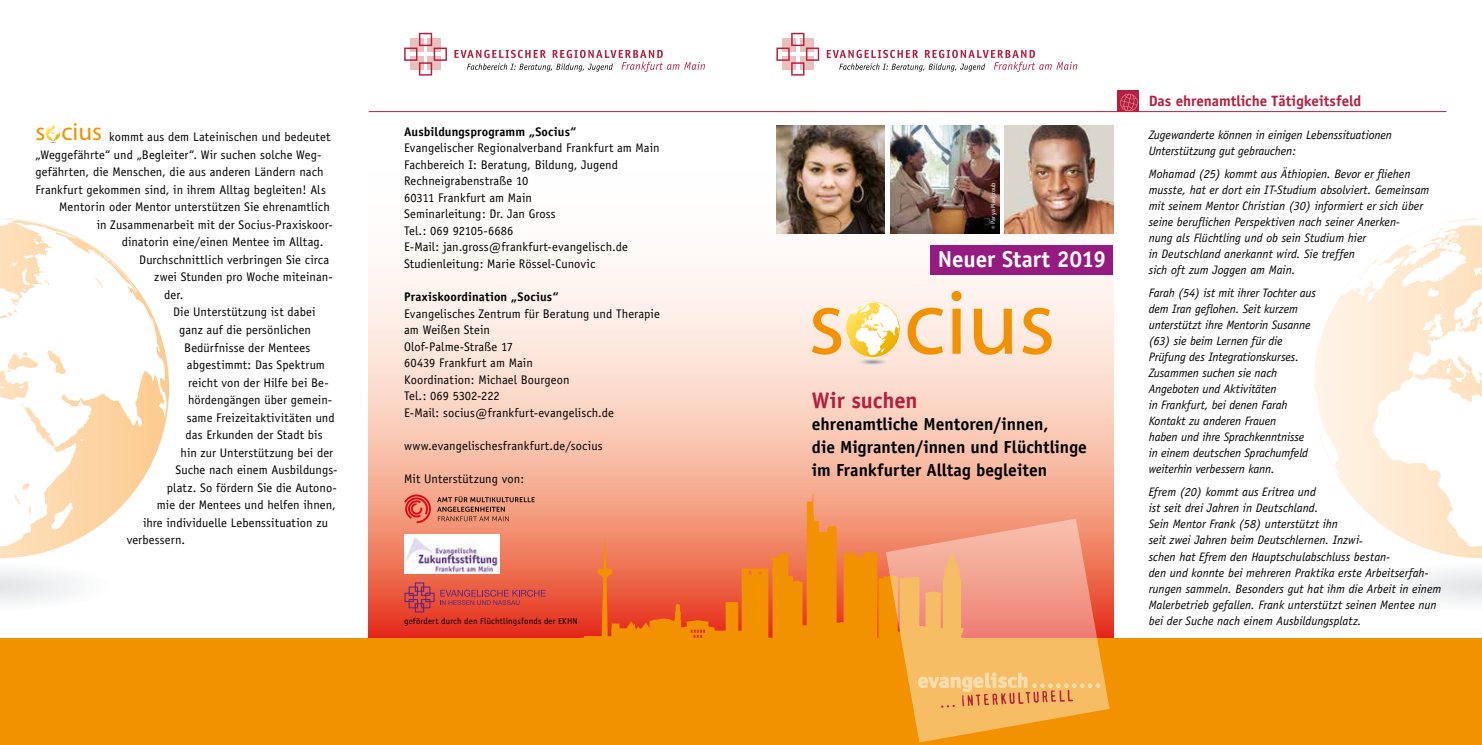
<style>
.page{position:relative;width:1482px;height:745px;background:#fff}
.page>*{position:absolute;margin:0;border:0;box-sizing:border-box;transform-origin:0 0}
.t1{font:92.88px "Myriad Pro";color:#f39200}
.t2{font:700 23px "Officina Sans";letter-spacing:-.005em;color:#fff}
.t3{font:700 22.5px "Officina Sans";color:#b71e3f}
.t4{font:700 17.5px/22.5px "Officina Sans";color:#000}
.t5{font:700 15px "Officina Sans";color:#b71e3f}
.t6{font:12.5px/16.5px "Officina Sans";letter-spacing:.005em;color:#000}
.t7{font:700 12.5px "Officina Sans";letter-spacing:.01em;color:#000}
.t8{font:italic 12.25px/16px "Officina Sans";letter-spacing:-.005em;color:#000}
.t9{font:8.75px "Officina Sans";letter-spacing:.02em;color:#000}
.t10{font:6.25px "Officina Sans";letter-spacing:.025em;color:#fff}
.s1{font-family:"Myriad Pro";font-size:25.12px;color:#f39200}
</style>
<div class="page">
<img style="left:0;top:362px;width:169px;height:192px">
<img style="left:0;top:553px;width:36px;height:5px">
<svg style="left:0;top:218px;width:167px;height:328px"></svg>
<svg style="left:369px;top:125px;width:744px;height:513px"></svg>
<div style="left:0;top:638px;width:1481px;height:106px;background:#f39200"></div>
<div style="left:1116px;top:90px;width:22px;height:22px;background:#b71e3f"></div>
<svg style="left:1120px;top:94px;width:17px;height:17px"></svg>
<img style="left:1420px;top:546px;width:61px;height:8px">
<img style="left:1445px;top:553px;width:36px;height:5px">
<svg style="left:1313px;top:218px;width:168px;height:328px"></svg>
<svg style="left:845px;top:301px;width:54px;height:65px"></svg>
<img style="left:776px;top:125px;width:108px;height:108px">
<img style="left:890px;top:125px;width:108px;height:108px">
<img style="left:1004px;top:125px;width:109px;height:108px">
<svg style="left:580px;top:493px;width:383px;height:145px;background:#f08445"></svg>
<hr style="left:369px;top:111px;width:1077px;height:1px;background:#b71e3f">
<svg style="left:885px;top:518px;width:224px;height:224px;background:#f3a265"></svg>
<svg style="left:46px;top:126px;width:14px;height:17px"></svg>
<svg style="left:918px;top:672px;width:181px;height:35px;background:#f3b86f"></svg>
<svg style="left:826px;top:50px;width:251px;height:22px"></svg>
<svg style="left:776px;top:33px;width:43px;height:43px"></svg>
<svg style="left:454px;top:50px;width:251px;height:22px"></svg>
<svg style="left:404px;top:33px;width:43px;height:43px"></svg>
<div style="left:930px;top:244px;width:183px;height:30px;background:#951b81"></div>
<svg style="left:437px;top:495px;width:97px;height:26px;background:#cc866d"></svg>
<svg style="left:404px;top:494px;width:27px;height:29px"></svg>
<img style="left:404px;top:534px;width:95px;height:39px">
<svg style="left:440px;top:589px;width:105px;height:15px;background:#cb4a49"></svg>
<svg style="left:404px;top:582px;width:30px;height:30px"></svg>
<p class="t6" style="left:35px;top:129px;width:296px"><span class="s1">s cius</span> kommt aus dem Lateinischen und bedeutet</p>
<p class="t6" style="left:35px;top:146px;width:287px">„Weggefährte“ und „Begleiter“. Wir suchen solche Weg-</p>
<p class="t6" style="left:35px;top:164px;width:289px">gefährten, die Menschen, die aus anderen Ländern nach</p>
<p class="t6" style="left:35px;top:181px;width:292px">Frankfurt gekommen sind, in ihrem Alltag begleiten! Als</p>
<p class="t6" style="left:59px;top:199px;width:272px">Mentorin oder Mentor unterstützen Sie ehrenamtlich</p>
<p class="t6" style="left:97px;top:216px;width:238px">in Zusammenarbeit mit der Socius-Praxiskoor-</p>
<p class="t6" style="left:122px;top:234px;width:203px">dinatorin eine/einen Mentee im Alltag.</p>
<p class="t6" style="left:139px;top:251px;width:191px">Durchschnittlich verbringen Sie circa</p>
<p class="t6" style="left:154px;top:269px;width:180px">zwei Stunden pro Woche miteinan-</p>
<p class="t6" style="left:164px;top:286px;width:21px">der.</p>
<p class="t6" style="left:173px;top:304px;width:144px">Die Unterstützung ist dabei</p>
<p class="t6" style="left:179px;top:321px;width:133px">ganz auf die persönlichen</p>
<p class="t6" style="left:184px;top:339px;width:128px">Bedürfnisse der Mentees</p>
<p class="t6" style="left:187px;top:356px;width:140px">abgestimmt: Das Spektrum</p>
<p class="t6" style="left:188px;top:374px;width:142px">reicht von der Hilfe bei Be-</p>
<p class="t6" style="left:188px;top:391px;width:146px">hördengängen über gemein-</p>
<p class="t6" style="left:187px;top:409px;width:149px">same Freizeitaktivitäten und</p>
<p class="t6" style="left:185px;top:426px;width:138px">das Erkunden der Stadt bis</p>
<p class="t6" style="left:180px;top:444px;width:154px">hin zur Unterstützung bei der</p>
<p class="t6" style="left:175px;top:461px;width:163px">Suche nach einem Ausbildungs-</p>
<p class="t6" style="left:167px;top:479px;width:172px">platz. So fördern Sie die Autono-</p>
<p class="t6" style="left:157px;top:496px;width:180px">mie der Mentees und helfen ihnen,</p>
<p class="t6" style="left:143px;top:514px;width:186px">ihre individuelle Lebenssituation zu</p>
<p class="t6" style="left:127px;top:531px;width:60px">verbessern.</p>
<p class="t7" style="left:404px;top:124px;width:174px">Ausbildungsprogramm „Socius“</p>
<p class="t6" style="left:404px;top:140px;width:257px">Evangelischer Regionalverband Frankfurt am Main Fachbereich I: Beratung, Bildung, Jugend Rechneigrabenstraße 10<br>60311 Frankfurt am Main<br>Seminarleitung: Dr. Jan Gross<br>Tel.: 069 92105-6686<br>E-Mail: jan.gross@frankfurt-evangelisch.de Studienleitung: Marie Rössel-Cunovic</p>
<p class="t7" style="left:404px;top:289px;width:156px">Praxiskoordination „Socius“</p>
<p class="t6" style="left:404px;top:305px;width:257px">Evangelisches Zentrum für Beratung und Therapie am Weißen Stein<br>Olof-Palme-Straße 17<br>60439 Frankfurt am Main<br>Koordination: Michael Bourgeon<br>Tel.: 069 5302-222<br>E-Mail: socius@frankfurt-evangelisch.de</p>
<p class="t6" style="left:404px;top:437px;width:200px">www.evangelischesfrankfurt.de/socius</p>
<p class="t6" style="left:404px;top:470px;width:122px">Mit Unterstützung von:</p>
<p class="t9" style="left:404px;top:615px;width:175px">gefördert durch den Flüchtlingsfonds der EKHN</p>
<p class="t10" style="left:989px;top:229px;width:48px;rotate:-90deg">© Parya Madjzoub</p>
<h2 class="t2" style="left:937px;top:244px;width:170px">Neuer Start 2019</h2>
<h1 class="t1" style="left:808px;top:271px;width:249px">s cius</h1>
<h3 class="t3" style="left:811px;top:386px;width:107px">Wir suchen</h3>
<h3 class="t4" style="left:811px;top:413px;width:276px">ehrenamtliche Mentoren/innen,<br>die Migranten/innen und Flüchtlinge im Frankfurter Alltag begleiten</h3>
<p class="t5" style="left:1148px;top:92px;width:214px">Das ehrenamtliche Tätigkeitsfeld</p>
<p class="t8" style="left:1148px;top:126px;width:245px">Zugewanderte können in einigen Lebenssituationen<br>Unterstützung gut gebrauchen:</p>
<p class="t8" style="left:1148px;top:166px;width:282px">Mohamad (25) kommt aus Äthiopien. Bevor er fliehen musste, hat er dort ein IT-Studium absolviert. Gemeinsam mit seinem Mentor Christian (30) informiert er sich über seine beruflichen Perspektiven nach seiner Anerken-<br>nung als Flüchtling und ob sein Studium hier<br>in Deutschland anerkannt wird. Sie treffen<br>sich oft zum Joggen am Main.</p>
<p class="t8" style="left:1148px;top:285px;width:169px">Farah (54) ist mit ihrer Tochter aus dem Iran geflohen. Seit kurzem unterstützt ihre Mentorin Susanne (63) sie beim Lernen für die<br>Prüfung des Integrationskurses.<br>Zusammen suchen sie nach<br>Angeboten und Aktivitäten<br>in Frankfurt, bei denen Farah<br>Kontakt zu anderen Frauen<br>haben und ihre Sprachkenntnisse in einem deutschen Sprachumfeld weiterhin verbessern kann.</p>
<p class="t8" style="left:1148px;top:484px;width:294px">Efrem (20) kommt aus Eritrea und<br>ist seit drei Jahren in Deutschland.<br>Sein Mentor Frank (58) unterstützt ihn<br>seit zwei Jahren beim Deutschlernen. Inzwi-<br>schen hat Efrem den Hauptschulabschluss bestan-<br>den und konnte bei mehreren Praktika erste Arbeitserfah&shy;rungen sammeln. Besonders gut hat ihm die Arbeit in einem Malerbetrieb gefallen. Frank unterstützt seinen Mentee nun bei der Suche nach einem Ausbildungsplatz.</p>
</div>
